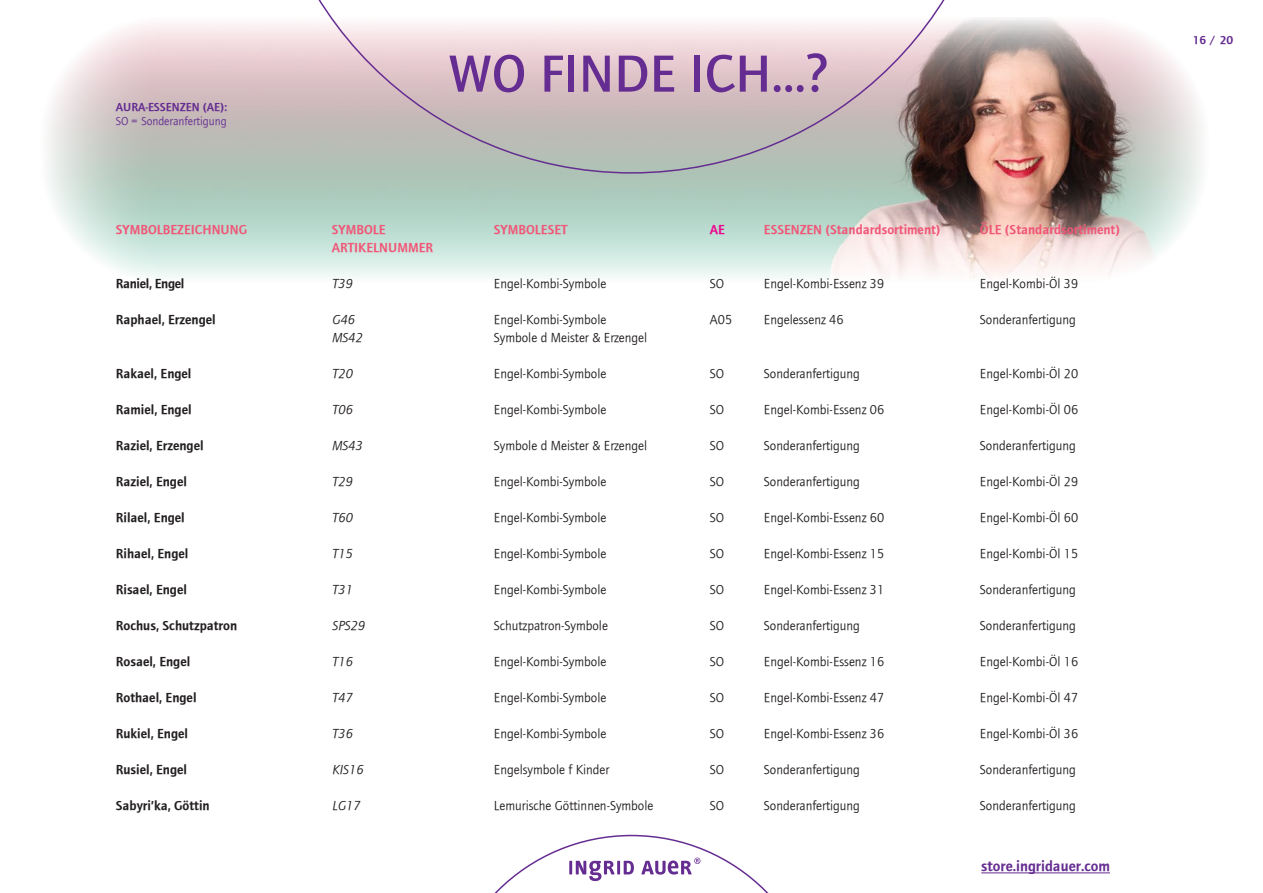
<style>
.page{position:relative;width:1263px;height:893px;background:#fff}
.page>*{position:absolute;margin:0;border:0;box-sizing:border-box;transform-origin:0 0}
.t1{font:500 54px "Foundry Journal";color:#652d91}
.t2{font:15px "Foundry Journal Demi";color:#652d91}
.t3{font:13.5px "Foundry Journal";color:#231f20}
.t4{font:13.5px "Foundry Journal Demi";color:#231f20}
.t5{font:13.5px "Foundry Journal Demi";color:#f05778}
.t6{font:italic 13.5px "Foundry Journal";color:#231f20}
.t7{font:13.5px "Foundry Journal Demi";letter-spacing:-.025em;color:#231f20}
.t8{font:13.5px "Foundry Journal Demi";color:#ed028c}
.t9{font:12px "Foundry Journal Demi";color:#652d91}
.t10{font:12px "Foundry Journal";color:#652d91}
</style>
<div class="page">
<img style="left:48px;top:18px;width:1154px;height:261px">
<svg style="left:263px;top:0;width:737px;height:174px"></svg>
<svg style="left:494px;top:835px;width:275px;height:58px"></svg>
<hr style="left:981px;top:873px;width:129px;height:1px;background:#652d91">
<p class="t9" style="left:116px;top:100px;width:113px">AURA-ESSENZEN (AE):</p>
<p class="t10" style="left:116px;top:115px;width:112px">SO = Sonderanfertigung</p>
<h1 class="t1" style="left:448px;top:43px;width:381px">WO FINDE ICH...?</h1>
<p class="t5" style="left:116px;top:222px;width:133px">SYMBOLBEZEICHNUNG</p>
<p class="t5" style="left:332px;top:222px;width:55px">SYMBOLE</p>
<p class="t5" style="left:494px;top:222px;width:75px">SYMBOLESET</p>
<p class="t8" style="left:710px;top:222px;width:17px">AE</p>
<p class="t5" style="left:764px;top:222px;width:178px">ESSENZEN (Standardsortiment)</p>
<p class="t5" style="left:980px;top:222px;width:142px">ÖLE (Standardsortiment)</p>
<p class="t5" style="left:332px;top:240px;width:103px">ARTIKELNUMMER</p>
<p class="t7" style="left:116px;top:276px;width:70px">Raniel, Engel</p>
<p class="t6" style="left:332px;top:276px;width:22px">T39</p>
<p class="t3" style="left:494px;top:276px;width:114px">Engel-Kombi-Symbole</p>
<p class="t3" style="left:710px;top:276px;width:16px">SO</p>
<p class="t3" style="left:764px;top:276px;width:122px">Engel-Kombi-Essenz 39</p>
<p class="t3" style="left:980px;top:276px;width:100px">Engel-Kombi-Öl 39</p>
<p class="t4" style="left:116px;top:312px;width:101px">Raphael, Erzengel</p>
<p class="t6" style="left:332px;top:312px;width:24px">G46</p>
<p class="t3" style="left:494px;top:312px;width:114px">Engel-Kombi-Symbole</p>
<p class="t3" style="left:710px;top:312px;width:24px">A05</p>
<p class="t3" style="left:764px;top:312px;width:81px">Engelessenz 46</p>
<p class="t3" style="left:980px;top:312px;width:97px">Sonderanfertigung</p>
<p class="t6" style="left:332px;top:330px;width:32px">MS42</p>
<p class="t3" style="left:494px;top:330px;width:155px">Symbole d Meister &amp; Erzengel</p>
<p class="t4" style="left:116px;top:366px;width:77px">Rakael, Engel</p>
<p class="t6" style="left:332px;top:366px;width:22px">T20</p>
<p class="t3" style="left:494px;top:366px;width:114px">Engel-Kombi-Symbole</p>
<p class="t3" style="left:710px;top:366px;width:16px">SO</p>
<p class="t3" style="left:764px;top:366px;width:97px">Sonderanfertigung</p>
<p class="t3" style="left:980px;top:366px;width:100px">Engel-Kombi-Öl 20</p>
<p class="t4" style="left:116px;top:402px;width:77px">Ramiel, Engel</p>
<p class="t6" style="left:332px;top:402px;width:22px">T06</p>
<p class="t3" style="left:494px;top:402px;width:114px">Engel-Kombi-Symbole</p>
<p class="t3" style="left:710px;top:402px;width:16px">SO</p>
<p class="t3" style="left:764px;top:402px;width:122px">Engel-Kombi-Essenz 06</p>
<p class="t3" style="left:980px;top:402px;width:100px">Engel-Kombi-Öl 06</p>
<p class="t4" style="left:116px;top:438px;width:89px">Raziel, Erzengel</p>
<p class="t6" style="left:332px;top:438px;width:32px">MS43</p>
<p class="t3" style="left:494px;top:438px;width:155px">Symbole d Meister &amp; Erzengel</p>
<p class="t3" style="left:710px;top:438px;width:16px">SO</p>
<p class="t3" style="left:764px;top:438px;width:97px">Sonderanfertigung</p>
<p class="t3" style="left:980px;top:438px;width:97px">Sonderanfertigung</p>
<p class="t4" style="left:116px;top:474px;width:73px">Raziel, Engel</p>
<p class="t6" style="left:332px;top:474px;width:22px">T29</p>
<p class="t3" style="left:494px;top:474px;width:114px">Engel-Kombi-Symbole</p>
<p class="t3" style="left:710px;top:474px;width:16px">SO</p>
<p class="t3" style="left:764px;top:474px;width:97px">Sonderanfertigung</p>
<p class="t3" style="left:980px;top:474px;width:100px">Engel-Kombi-Öl 29</p>
<p class="t4" style="left:116px;top:510px;width:70px">Rilael, Engel</p>
<p class="t6" style="left:332px;top:510px;width:22px">T60</p>
<p class="t3" style="left:494px;top:510px;width:114px">Engel-Kombi-Symbole</p>
<p class="t3" style="left:710px;top:510px;width:16px">SO</p>
<p class="t3" style="left:764px;top:510px;width:122px">Engel-Kombi-Essenz 60</p>
<p class="t3" style="left:980px;top:510px;width:100px">Engel-Kombi-Öl 60</p>
<p class="t4" style="left:116px;top:546px;width:74px">Rihael, Engel</p>
<p class="t6" style="left:332px;top:546px;width:22px">T15</p>
<p class="t3" style="left:494px;top:546px;width:114px">Engel-Kombi-Symbole</p>
<p class="t3" style="left:710px;top:546px;width:16px">SO</p>
<p class="t3" style="left:764px;top:546px;width:122px">Engel-Kombi-Essenz 15</p>
<p class="t3" style="left:980px;top:546px;width:100px">Engel-Kombi-Öl 15</p>
<p class="t4" style="left:116px;top:582px;width:73px">Risael, Engel</p>
<p class="t6" style="left:332px;top:582px;width:22px">T31</p>
<p class="t3" style="left:494px;top:582px;width:114px">Engel-Kombi-Symbole</p>
<p class="t3" style="left:710px;top:582px;width:16px">SO</p>
<p class="t3" style="left:764px;top:582px;width:122px">Engel-Kombi-Essenz 31</p>
<p class="t3" style="left:980px;top:582px;width:97px">Sonderanfertigung</p>
<p class="t4" style="left:116px;top:618px;width:123px">Rochus, Schutzpatron</p>
<p class="t6" style="left:332px;top:618px;width:34px">SPS29</p>
<p class="t3" style="left:494px;top:618px;width:116px">Schutzpatron-Symbole</p>
<p class="t3" style="left:710px;top:618px;width:16px">SO</p>
<p class="t3" style="left:764px;top:618px;width:97px">Sonderanfertigung</p>
<p class="t3" style="left:980px;top:618px;width:97px">Sonderanfertigung</p>
<p class="t4" style="left:116px;top:654px;width:76px">Rosael, Engel</p>
<p class="t6" style="left:332px;top:654px;width:22px">T16</p>
<p class="t3" style="left:494px;top:654px;width:114px">Engel-Kombi-Symbole</p>
<p class="t3" style="left:710px;top:654px;width:16px">SO</p>
<p class="t3" style="left:764px;top:654px;width:122px">Engel-Kombi-Essenz 16</p>
<p class="t3" style="left:980px;top:654px;width:100px">Engel-Kombi-Öl 16</p>
<p class="t4" style="left:116px;top:690px;width:82px">Rothael, Engel</p>
<p class="t6" style="left:332px;top:690px;width:22px">T47</p>
<p class="t3" style="left:494px;top:690px;width:114px">Engel-Kombi-Symbole</p>
<p class="t3" style="left:710px;top:690px;width:16px">SO</p>
<p class="t3" style="left:764px;top:690px;width:122px">Engel-Kombi-Essenz 47</p>
<p class="t3" style="left:980px;top:690px;width:100px">Engel-Kombi-Öl 47</p>
<p class="t4" style="left:116px;top:726px;width:74px">Rukiel, Engel</p>
<p class="t6" style="left:332px;top:726px;width:22px">T36</p>
<p class="t3" style="left:494px;top:726px;width:114px">Engel-Kombi-Symbole</p>
<p class="t3" style="left:710px;top:726px;width:16px">SO</p>
<p class="t3" style="left:764px;top:726px;width:122px">Engel-Kombi-Essenz 36</p>
<p class="t3" style="left:980px;top:726px;width:100px">Engel-Kombi-Öl 36</p>
<p class="t4" style="left:116px;top:762px;width:73px">Rusiel, Engel</p>
<p class="t6" style="left:332px;top:762px;width:33px">KIS16</p>
<p class="t3" style="left:494px;top:762px;width:117px">Engelsymbole f Kinder</p>
<p class="t3" style="left:710px;top:762px;width:16px">SO</p>
<p class="t3" style="left:764px;top:762px;width:97px">Sonderanfertigung</p>
<p class="t3" style="left:980px;top:762px;width:97px">Sonderanfertigung</p>
<p class="t4" style="left:116px;top:798px;width:95px">Sabyri’ka, Göttin</p>
<p class="t6" style="left:332px;top:798px;width:29px">LG17</p>
<p class="t3" style="left:494px;top:798px;width:161px">Lemurische Göttinnen-Symbole</p>
<p class="t3" style="left:710px;top:798px;width:16px">SO</p>
<p class="t3" style="left:764px;top:798px;width:97px">Sonderanfertigung</p>
<p class="t3" style="left:980px;top:798px;width:97px">Sonderanfertigung</p>
<p class="t2" style="left:981px;top:857px;width:130px">store.ingridauer.com</p>
<p class="t9" style="left:1193px;top:33px;width:42px">16 / 20</p>
</div>
